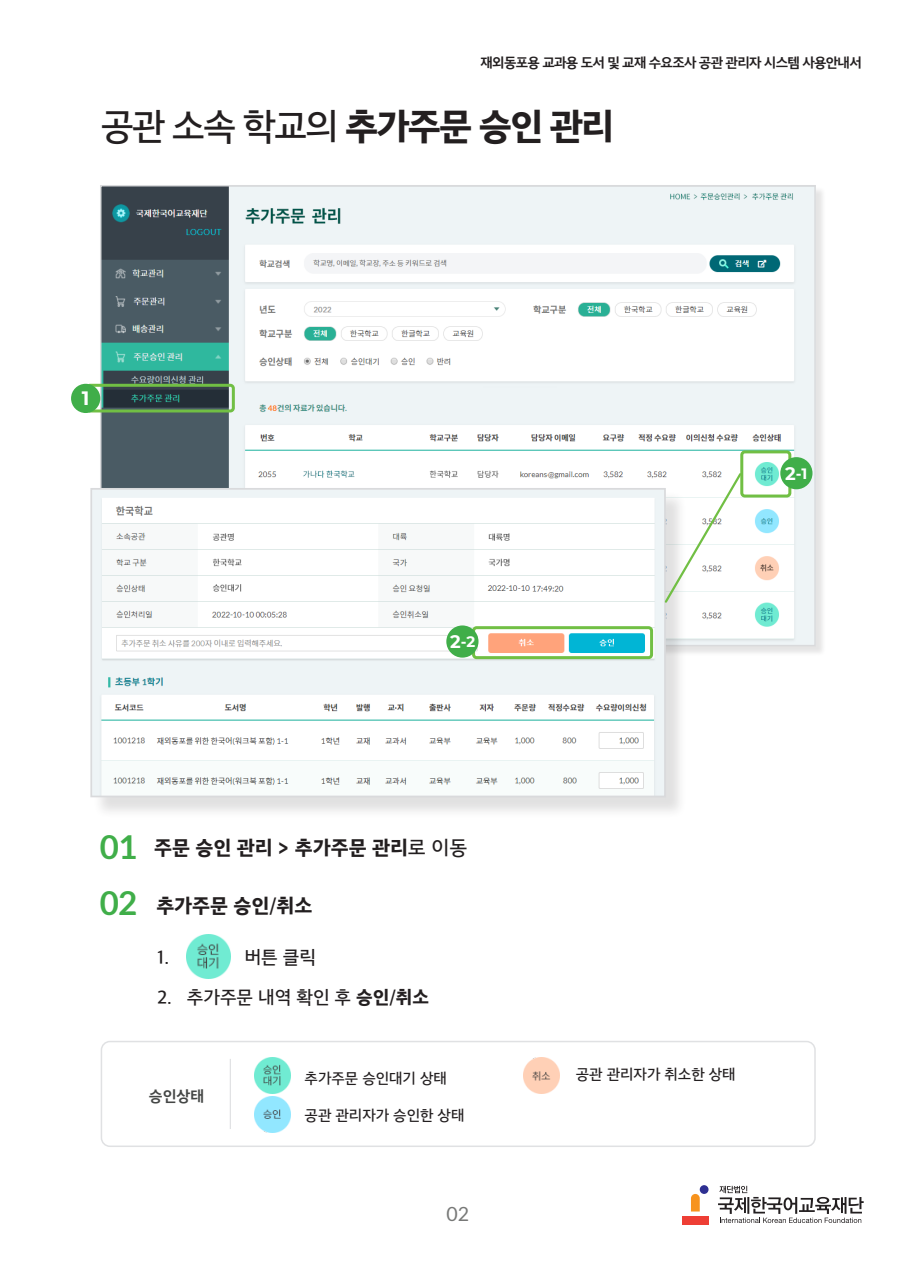
<style>
.page{position:relative;width:919px;height:1280px;background:#fff}
.page>*{position:absolute;margin:0;border:0;box-sizing:border-box;transform-origin:0 0}
.t1{font:36px "SD Gothic Neob TTF g Ex Bd";letter-spacing:-.05em;color:#231f20}
.t2{font:700 33px "Lato";color:#40ae49}
.t3{font:19.5px "SD Gothic Neob TTF g Ex Bd";color:#231f20}
.t4{font:19.5px "Lato";color:#777877}
.Number{font:700 19.35px "Montserrat";color:#fff}
.t5{font:18px "SD Gothic Neob TTF d Md";color:#231f20}
.Number-2{font:700 15px "Montserrat";color:#fff}
.t6{font:15px "SD Gothic Neob TTF f Bd";color:#444645}
.t7{font:14.55px "SD Gothic Neob TTF d Md";color:#231f20}
.t8{font:13.5px "SD Gothic Neob TTF f Bd";letter-spacing:-.05em;color:#231f20}
.s1{font-family:"SD Gothic Neob TTF d Md"}
.s2{font-size:18px}
.s3{font-family:"SD Gothic Neob TTF g Ex Bd"}
</style>
<div class="page">
<div style="left:699px;top:1185px;width:9px;height:9px;background:#2e3092;border-radius:50%"></div>
<svg style="left:691px;top:1194px;width:8px;height:17px"></svg>
<div style="left:682px;top:1216px;width:26px;height:9px;background:#ee3e35"></div>
<svg style="left:718px;top:1186px;width:145px;height:37px"></svg>
<img style="left:103px;top:188px;width:709px;height:455px">
<div style="left:93px;top:490px;width:594px;height:329px;background:#231f20;opacity:.14"></div>
<img style="left:93px;top:491px;width:569px;height:303px">
<div style="left:90px;top:488px;width:575px;height:309px;border:2px solid #d9dadc"></div>
<div style="left:472px;top:626px;width:181px;height:33px;border:3px solid #71bf44;border-radius:3px"></div>
<div style="left:86px;top:384px;width:149px;height:28px;border:3px solid #71bf44;border-radius:3px"></div>
<div style="left:71px;top:384px;width:29px;height:29px;background:#40ae49;border-radius:50%"></div>
<div style="left:740px;top:450px;width:51px;height:47px;border:3px solid #71bf44;border-radius:3px"></div>
<svg style="left:662px;top:471px;width:81px;height:134px"></svg>
<img style="left:186px;top:934px;width:44px;height:45px">
<img style="left:524px;top:1058px;width:36px;height:36px">
<img style="left:255px;top:1058px;width:36px;height:36px">
<img style="left:255px;top:1097px;width:36px;height:36px">
<hr style="left:230px;top:1059px;width:1px;height:70px;background:#e1e2e4">
<div style="left:780px;top:457px;width:32px;height:32px;background:#40ae49;border-radius:50%"></div>
<div style="left:446px;top:625px;width:32px;height:33px;background:#40ae49;border-radius:50%"></div>
<div style="left:101px;top:1041px;width:714px;height:106px;border:2px solid #e0e1e3;border-radius:9px"></div>
<p class="t8" style="left:480px;top:56px;width:382px">재외동포용 교과용 도서 및 교재 수요조사 공관 관리자 시스템 사용안내서</p>
<p class="t1" style="left:101px;top:109px;width:514px"><span class="s1">공관 소속 학교의</span> 추가주문 승인 관리</p>
<p class="Number" style="left:82px;top:385px;width:9px">1</p>
<p class="Number-2" style="left:450px;top:631px;width:27px"><span class="s2">2</span>-2</p>
<p class="t2" style="left:100px;top:828px;width:39px">01</p>
<p class="t2" style="left:100px;top:884px;width:39px">02</p>
<p class="t3" style="left:156px;top:896px;width:158px">추가주문 승인<span class="s1">/</span>취소</p>
<p class="t5" style="left:157px;top:948px;width:13px">1.</p>
<p class="t5" style="left:245px;top:948px;width:73px">버튼 클릭</p>
<p class="t5" style="left:157px;top:989px;width:273px">2. 추가주문 내역 확인 후 <span class="s3">승인</span>/<span class="s3">취소</span></p>
<p class="t3" style="left:154px;top:839px;width:314px">주문 승인 관리 &gt; 추가주문 관리<span class="s1">로 이동</span></p>
<p class="t6" style="left:149px;top:1089px;width:57px">승인상태</p>
<p class="t7" style="left:304px;top:1071px;width:144px">추가주문 승인대기 상태</p>
<p class="t7" style="left:304px;top:1108px;width:161px">공관 관리자가 승인한 상태</p>
<h3 class="t4" style="left:446px;top:1203px;width:24px">02</h3>
<p class="Number-2" style="left:785px;top:462px;width:23px"><span class="s2">2</span>-1</p>
<p class="t7" style="left:575px;top:1068px;width:161px">공관 관리자가 취소한 상태</p>
</div>
